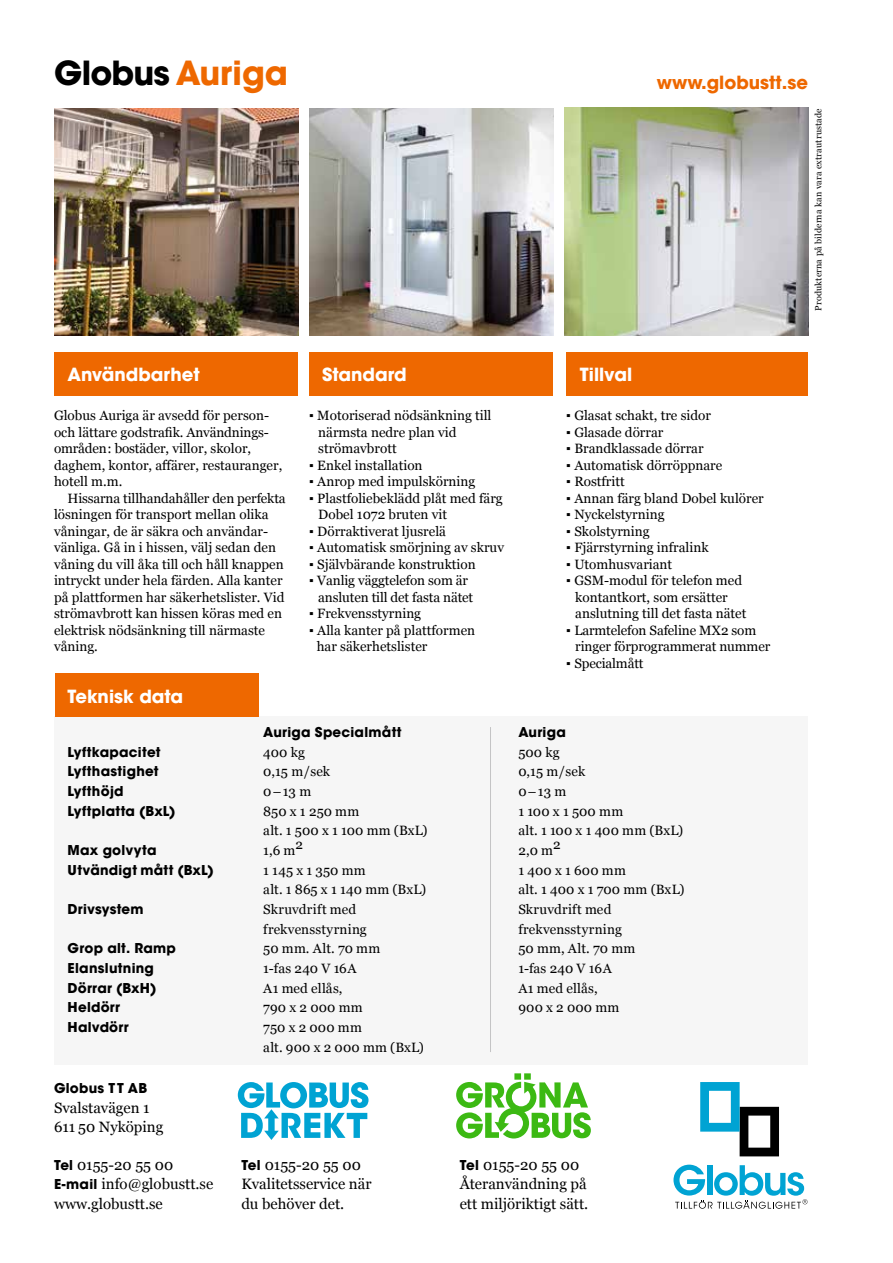
<style>
.page{position:relative;width:893px;height:1263px;background:#fff}
.page>*{position:absolute;margin:0;border:0;box-sizing:border-box;transform-origin:0 0}
.t1{font:700 33px "ITC Avant Garde Std";letter-spacing:-.02em;color:#000}
.t2{font:700 18px "ITC Avant Garde Std";color:#fff}
.t3{font:700 18px "ITC Avant Garde Std";color:#ee6800}
.t4{font:15px/19.5px "Georgia";color:#000}
.t5{font:13.5px/16.5px "Georgia";color:#000}
.t6{font:700 13.5px "ITC Avant Garde Std";letter-spacing:.02em;color:#000}
.t7{font:9px "Georgia";letter-spacing:.02em;color:#000}
.s1{color:#ee6800}
.s2{font-family:"ITC Avant Garde Std";font-weight:700;font-size:13.5px}
</style>
<div class="page">
<div style="left:54px;top:716px;width:754px;height:349px;background:#f6f6f6"></div>
<div style="left:55px;top:673px;width:203px;height:43px;background:#ee6800"></div>
<div style="left:55px;top:352px;width:243px;height:44px;background:#ee6800"></div>
<div style="left:309px;top:352px;width:244px;height:44px;background:#ee6800"></div>
<div style="left:566px;top:352px;width:242px;height:44px;background:#ee6800"></div>
<img style="left:54px;top:108px;width:244px;height:227px">
<img style="left:309px;top:108px;width:244px;height:227px">
<img style="left:564px;top:108px;width:244px;height:227px">
<svg style="left:700px;top:1082px;width:79px;height:74px"></svg>
<svg style="left:673px;top:1164px;width:134px;height:45px"></svg>
<svg style="left:238px;top:1082px;width:130px;height:58px"></svg>
<svg style="left:456px;top:1073px;width:135px;height:65px"></svg>
<hr style="left:490px;top:727px;width:1px;height:325px;background:#c4c4c5">
<h1 class="t1" style="left:54px;top:52px;width:235px">Globus <span class="s1">Auriga</span></h1>
<h2 class="t3" style="left:657px;top:70px;width:153px">www.globustt.se</h2>
<p class="t7" style="left:812px;top:311px;width:204px;rotate:-90deg">Produkterna på bilderna kan vara extrautrustade</p>
<h2 class="t2" style="left:68px;top:363px;width:134px">Användbarhet</h2>
<h2 class="t2" style="left:322px;top:363px;width:86px">Standard</h2>
<h2 class="t2" style="left:580px;top:363px;width:54px">Tillval</h2>
<p class="t5" style="left:566px;top:407px;width:146px">▪ Glasat schakt, tre sidor</p>
<p class="t5" style="left:566px;top:423px;width:99px">▪ Glasade dörrar</p>
<p class="t5" style="left:566px;top:440px;width:139px">▪ Brandklassade dörrar</p>
<p class="t5" style="left:566px;top:456px;width:158px">▪ Automatisk dörröppnare</p>
<p class="t5" style="left:566px;top:473px;width:60px">▪ Rostfritt</p>
<p class="t5" style="left:566px;top:489px;width:199px">▪ Annan färg bland Dobel kulörer</p>
<p class="t5" style="left:566px;top:506px;width:100px">▪ Nyckelstyrning</p>
<p class="t5" style="left:566px;top:522px;width:85px">▪ Skolstyrning</p>
<p class="t5" style="left:566px;top:539px;width:144px">▪ Fjärrstyrning infralink</p>
<p class="t5" style="left:566px;top:555px;width:107px">▪ Utomhusvariant</p>
<p class="t5" style="left:575px;top:572px;width:173px;text-indent:-9px">▪ GSM-modul för telefon med kontantkort, som ersätter anslutning till det fasta nätet</p>
<p class="t5" style="left:575px;top:621px;width:196px;text-indent:-9px">▪ Larmtelefon Safeline MX2 som ringer förprogrammerat nummer</p>
<p class="t5" style="left:566px;top:654px;width:79px">▪ Specialmått</p>
<p class="t5" style="left:54px;top:407px;width:230px">Globus Auriga är avsedd för person&shy;och lättare godstrafik. Användnings&shy;områden: bostäder, villor, skolor, daghem, kontor, affärer, restauranger, hotell m.m.</p>
<p class="t5" style="left:54px;top:489px;width:233px;text-indent:14px">Hissarna tillhandahåller den perfekta lösningen för transport mellan olika våningar, de är säkra och användar&shy;vänliga. Gå in i hissen, välj sedan den våning du vill åka till och håll knappen intryckt under hela färden. Alla kanter på plattformen har säkerhetslister. Vid strömavbrott kan hissen köras med en elektrisk nödsänkning till närmaste våning.</p>
<p class="t5" style="left:318px;top:407px;width:175px;text-indent:-9px">▪ Motoriserad nödsänkning till närmsta nedre plan vid strömavbrott</p>
<p class="t5" style="left:309px;top:456px;width:115px">▪ Enkel installation</p>
<p class="t5" style="left:309px;top:473px;width:168px">▪ Anrop med impulskörning</p>
<p class="t5" style="left:318px;top:489px;width:186px;text-indent:-9px">▪ Plastfoliebeklädd plåt med färg<br>Dobel 1072 bruten vit</p>
<p class="t5" style="left:309px;top:522px;width:138px">▪ Dörraktiverat ljusrelä</p>
<p class="t5" style="left:309px;top:539px;width:196px">▪ Automatisk smörjning av skruv</p>
<p class="t5" style="left:309px;top:555px;width:168px">▪ Självbärande konstruktion</p>
<p class="t5" style="left:318px;top:572px;width:156px;text-indent:-9px">▪ Vanlig väggtelefon som är ansluten till det fasta nätet</p>
<p class="t5" style="left:309px;top:605px;width:113px">▪ Frekvensstyrning</p>
<p class="t5" style="left:317px;top:621px;width:160px;text-indent:-8px">▪ Alla kanter på plattformen har säkerhetslister</p>
<h2 class="t2" style="left:68px;top:684px;width:117px">Teknisk data</h2>
<p class="t6" style="left:263px;top:723px;width:140px">Auriga Specialmått</p>
<p class="t6" style="left:518px;top:723px;width:49px">Auriga</p>
<p class="t6" style="left:68px;top:743px;width:94px">Lyftkapacitet</p>
<p class="t5" style="left:263px;top:743px;width:43px">400 kg</p>
<p class="t5" style="left:518px;top:743px;width:43px">500 kg</p>
<p class="t6" style="left:68px;top:763px;width:93px">Lyfthastighet</p>
<p class="t5" style="left:263px;top:763px;width:68px">0,15 m/sek</p>
<p class="t5" style="left:518px;top:763px;width:68px">0,15 m/sek</p>
<p class="t6" style="left:68px;top:782px;width:57px">Lyfthöjd</p>
<p class="t5" style="left:263px;top:782px;width:49px">0–13 m</p>
<p class="t5" style="left:518px;top:782px;width:49px">0–13 m</p>
<p class="t6" style="left:68px;top:802px;width:109px">Lyftplatta (BxL)</p>
<p class="t5" style="left:263px;top:802px;width:98px">850 x 1 250 mm</p>
<p class="t5" style="left:518px;top:802px;width:106px">1 100 x 1 500 mm</p>
<p class="t5" style="left:263px;top:822px;width:166px">alt. 1 500 x 1 100 mm (BxL)</p>
<p class="t5" style="left:518px;top:822px;width:166px">alt. 1 100 x 1 400 mm (BxL)</p>
<p class="t6" style="left:68px;top:841px;width:90px">Max golvyta</p>
<p class="t5" style="left:263px;top:841px;width:41px">1,6 m2</p>
<p class="t5" style="left:518px;top:841px;width:44px">2,0 m2</p>
<p class="t6" style="left:68px;top:861px;width:148px">Utvändigt mått (BxL)</p>
<p class="t5" style="left:263px;top:861px;width:104px">1 145 x 1 350 mm</p>
<p class="t5" style="left:518px;top:861px;width:109px">1 400 x 1 600 mm</p>
<p class="t5" style="left:263px;top:881px;width:164px">alt. 1 865 x 1 140 mm (BxL)</p>
<p class="t5" style="left:518px;top:881px;width:167px">alt. 1 400 x 1 700 mm (BxL)</p>
<p class="t6" style="left:68px;top:900px;width:77px">Drivsystem</p>
<p class="t5" style="left:263px;top:900px;width:94px">Skruvdrift med</p>
<p class="t5" style="left:518px;top:900px;width:94px">Skruvdrift med</p>
<p class="t5" style="left:263px;top:920px;width:105px">frekvensstyrning</p>
<p class="t5" style="left:518px;top:920px;width:105px">frekvensstyrning</p>
<p class="t6" style="left:68px;top:939px;width:110px">Grop alt. Ramp</p>
<p class="t5" style="left:263px;top:940px;width:119px">50 mm. Alt. 70 mm</p>
<p class="t5" style="left:518px;top:940px;width:118px">50 mm, Alt. 70 mm</p>
<p class="t6" style="left:68px;top:959px;width:88px">Elanslutning</p>
<p class="t5" style="left:263px;top:959px;width:95px">1-fas 240 V 16A</p>
<p class="t5" style="left:518px;top:959px;width:95px">1-fas 240 V 16A</p>
<p class="t6" style="left:68px;top:979px;width:90px">Dörrar (BxH)</p>
<p class="t5" style="left:263px;top:979px;width:81px">A1 med ellås,</p>
<p class="t5" style="left:518px;top:979px;width:81px">A1 med ellås,</p>
<p class="t6" style="left:68px;top:998px;width:54px">Heldörr</p>
<p class="t5" style="left:263px;top:999px;width:101px">790 x 2 000 mm</p>
<p class="t5" style="left:518px;top:999px;width:103px">900 x 2 000 mm</p>
<p class="t6" style="left:68px;top:1018px;width:62px">Halvdörr</p>
<p class="t5" style="left:263px;top:1017px;width:162px;line-height:19.6px">750 x 2 000 mm<br>alt. 900 x 2 000 mm (BxL)</p>
<p class="t6" style="left:54px;top:1079px;width:95px">Globus TT AB</p>
<p class="t4" style="left:54px;top:1097px;width:111px">Svalstavägen 1<br>611 50 Nyköping</p>
<p class="t4" style="left:54px;top:1154px;width:161px"><span class="s2">Tel</span> 0155-20 55 00<br><span class="s2">E-mail</span> info@globustt.se www.globustt.se</p>
<p class="t4" style="left:241px;top:1154px;width:132px"><span class="s2">Tel</span> 0155-20 55 00<br>Kvalitetsservice när du behöver det.</p>
<p class="t4" style="left:460px;top:1154px;width:130px"><span class="s2">Tel</span> 0155-20 55 00<br>Återanvändning på ett miljöriktigt sätt.</p>
</div>
